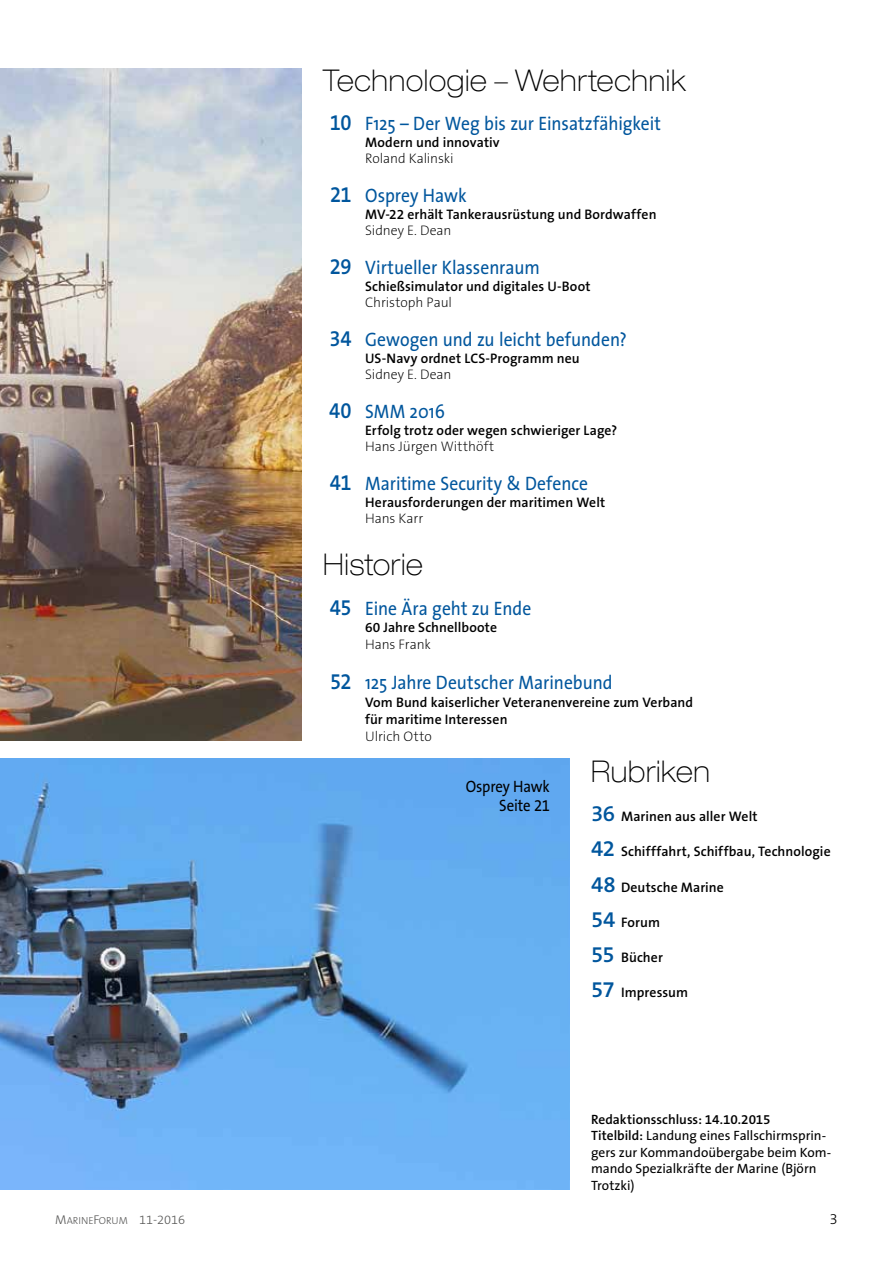
<style>
.page{position:relative;width:893px;height:1263px;background:#fff}
.page>*{position:absolute;margin:0;border:0;box-sizing:border-box;transform-origin:0 0}
.t1{font:100 expanded 30px "Helvetica Neue";letter-spacing:.025em;color:#000;scale:.9 1}
.t2{font:19.5px "The Sans";color:#00569d;scale:.9 1}
.t3{font:16.5px/19.5px "The Sans B5 Plain";letter-spacing:-.01em;color:#000;text-align:right;scale:.9 1}
.t4{font:300 15px "The Sans B3";color:#000}
.t5{font:600 13.8px/17.1px "The Sans B6";letter-spacing:.005em;color:#000}
.t6{font:200 13.8px "The Sans B2";letter-spacing:-.005em;color:#000}
.t7{font:13.5px/16.5px "The Sans";letter-spacing:-.005em;color:#000}
.t8{font:600 13.5px "The Sans B6";letter-spacing:-.005em;color:#000}
.t9{font:12.75px "The Sans B3 Light SC800";color:#575756}
.s1{font-family:"The Sans B6";font-weight:600;font-size:22.5px}
.s2{font-size:22.5px;color:#00569d}
.s3{font-family:"The Sans B6";font-weight:600}
.s4{font-size:10.2px}
</style>
<div class="page">
<img style="left:0;top:758px;width:570px;height:431px">
<img style="left:0;top:68px;width:302px;height:673px">
<h1 class="t1" style="left:323px;top:63px;width:405px">Technologie – Wehrtechnik</h1>
<h2 class="t2" style="left:330px;top:108px;width:369px"><span class="s1">10</span> F125 – Der Weg bis zur Einsatzfähigkeit</h2>
<p class="t5" style="left:365px;top:134px;width:136px">Modern und innovativ</p>
<p class="t6" style="left:365px;top:152px;width:90px">Roland Kalinski</p>
<h2 class="t2" style="left:330px;top:180px;width:153px"><span class="s1">21</span> Osprey Hawk</h2>
<p class="t5" style="left:365px;top:206px;width:293px">MV-22 erhält Tankerausrüstung und Bordwaffen</p>
<p class="t6" style="left:365px;top:224px;width:88px">Sidney E. Dean</p>
<h2 class="t2" style="left:330px;top:252px;width:235px"><span class="s1">29</span> Virtueller Klassenraum</h2>
<p class="t5" style="left:365px;top:278px;width:227px">Schießsimulator und digitales U-Boot</p>
<p class="t6" style="left:365px;top:296px;width:88px">Christoph Paul</p>
<h2 class="t2" style="left:330px;top:324px;width:332px"><span class="s1">34</span> Gewogen und zu leicht befunden?</h2>
<p class="t5" style="left:365px;top:350px;width:216px">US-Navy ordnet LCS-Programm neu</p>
<p class="t6" style="left:365px;top:368px;width:88px">Sidney E. Dean</p>
<h2 class="t2" style="left:329px;top:396px;width:130px"><span class="s1">40</span> SMM 2016</h2>
<p class="t5" style="left:365px;top:422px;width:254px">Erfolg trotz oder wegen schwieriger Lage?</p>
<p class="t6" style="left:365px;top:440px;width:131px">Hans Jürgen Witthöft</p>
<h2 class="t2" style="left:330px;top:468px;width:288px"><span class="s1">41</span> Maritime Security &amp; Defence</h2>
<p class="t5" style="left:365px;top:494px;width:242px">Herausforderungen der maritimen Welt</p>
<p class="t6" style="left:365px;top:512px;width:60px">Hans Karr</p>
<h1 class="t1" style="left:323px;top:546px;width:112px">Historie</h1>
<h2 class="t2" style="left:330px;top:592px;width:225px"><span class="s1">45</span> Eine Ära geht zu Ende</h2>
<p class="t5" style="left:365px;top:619px;width:133px">60 Jahre Schnellboote</p>
<p class="t6" style="left:365px;top:637px;width:67px">Hans Frank</p>
<h2 class="t2" style="left:330px;top:667px;width:315px"><span class="s1">52</span> 125 Jahre Deutscher Marinebund</h2>
<p class="t5" style="left:365px;top:694px;width:329px">Vom Bund kaiserlicher Veteranenvereine zum Verband für maritime Interessen</p>
<p class="t6" style="left:365px;top:729px;width:68px">Ulrich Otto</p>
<p class="t3" style="left:466px;top:777px;width:95px">Osprey Hawk<br>Seite 21</p>
<h1 class="t1" style="left:591px;top:753px;width:133px">Rubriken</h1>
<p class="t5" style="left:591px;top:808px;width:168px"><span class="s2">36</span> Marinen aus aller Welt</p>
<p class="t5" style="left:591px;top:843px;width:241px"><span class="s2">42</span> Schifffahrt, Schiffbau, Technologie</p>
<p class="t5" style="left:591px;top:879px;width:134px"><span class="s2">48</span> Deutsche Marine</p>
<p class="t5" style="left:591px;top:914px;width:71px"><span class="s2">54</span> Forum</p>
<p class="t5" style="left:591px;top:949px;width:73px"><span class="s2">55</span> Bücher</p>
<p class="t5" style="left:591px;top:984px;width:98px"><span class="s2">57</span> Impressum</p>
<p class="t8" style="left:591px;top:1112px;width:181px">Redaktionsschluss: 14.10.2015</p>
<p class="t7" style="left:591px;top:1127px;width:242px"><span class="s3">Titelbild:</span> Landung eines Fallschirmsprin&shy;gers zur Kommandoübergabe beim Kom&shy;mando Spezialkräfte der Marine (Björn<br>Trotzki)</p>
<p class="t9" style="left:55px;top:1213px;width:131px">M<span class="s4">ARINE</span>F<span class="s4">ORUM</span> 11-2016</p>
<p class="t4" style="left:829px;top:1211px;width:10px">3</p>
</div>
